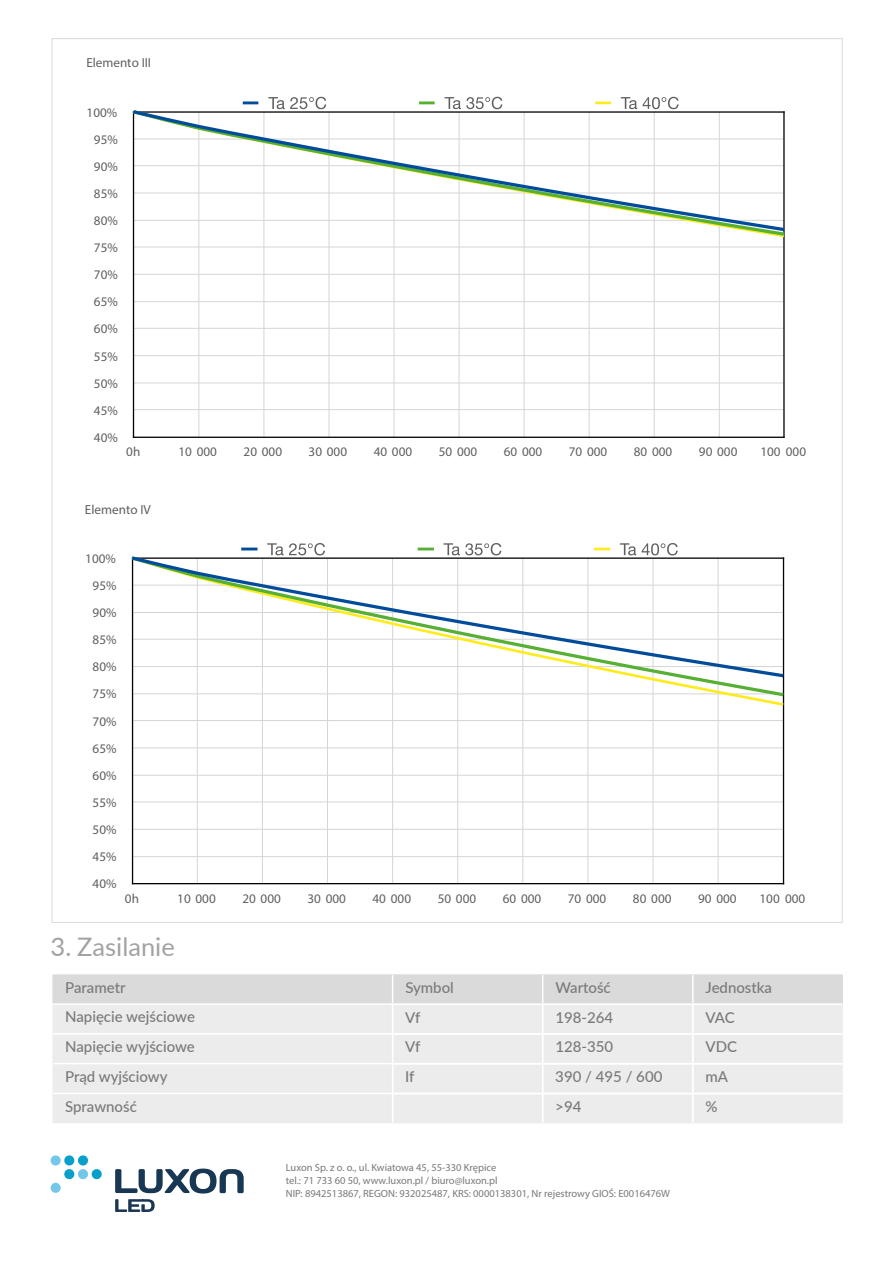
<style>
.page{position:relative;width:893px;height:1263px;background:#fff}
.page>*{position:absolute;margin:0;border:0;box-sizing:border-box;transform-origin:0 0}
.t1{font:25.5px "Lato";color:#a2a2a2}
.t2{font:500 15px/29.7px "Lato";color:#79787b}
.t3{font:13.2px "Helvetica Neue";color:#5f5f5f}
.t4{font:10.5px/12.6px "Myriad Pro";color:#79787b}
</style>
<div class="page">
<hr style="left:133px;top:409px;width:651px;height:1px;background:#d6d5d5">
<hr style="left:133px;top:383px;width:651px;height:1px;background:#d6d5d5">
<hr style="left:133px;top:355px;width:651px;height:1px;background:#d6d5d5">
<hr style="left:133px;top:328px;width:651px;height:1px;background:#d6d5d5">
<hr style="left:133px;top:301px;width:651px;height:1px;background:#d6d5d5">
<hr style="left:133px;top:274px;width:651px;height:1px;background:#d6d5d5">
<hr style="left:133px;top:247px;width:651px;height:1px;background:#d6d5d5">
<hr style="left:199px;top:112px;width:1px;height:325px;background:#d6d5d5">
<hr style="left:264px;top:112px;width:1px;height:325px;background:#d6d5d5">
<hr style="left:329px;top:112px;width:1px;height:325px;background:#d6d5d5">
<hr style="left:394px;top:112px;width:1px;height:325px;background:#d6d5d5">
<hr style="left:459px;top:112px;width:1px;height:325px;background:#d6d5d5">
<hr style="left:524px;top:112px;width:1px;height:325px;background:#d6d5d5">
<hr style="left:589px;top:112px;width:1px;height:325px;background:#d6d5d5">
<hr style="left:654px;top:112px;width:1px;height:325px;background:#d6d5d5">
<hr style="left:719px;top:112px;width:1px;height:325px;background:#d6d5d5">
<hr style="left:783px;top:112px;width:2px;height:325px;background:#020203">
<hr style="left:133px;top:112px;width:1px;height:325px;background:#020203">
<hr style="left:133px;top:437px;width:651px;height:1px;background:#020203">
<svg style="left:132px;top:110px;width:653px;height:121px"></svg>
<hr style="left:243px;top:101px;width:15px;height:3px;background:#004b9a">
<svg style="left:268px;top:97px;width:58px;height:12px"></svg>
<hr style="left:419px;top:101px;width:16px;height:3px;background:#57b033">
<svg style="left:445px;top:97px;width:57px;height:12px"></svg>
<svg style="left:595px;top:102px;width:16px;height:2px"></svg>
<svg style="left:621px;top:97px;width:58px;height:12px"></svg>
<hr style="left:133px;top:856px;width:650px;height:1px;background:#d6d5d5">
<hr style="left:133px;top:829px;width:650px;height:1px;background:#d6d5d5">
<hr style="left:133px;top:802px;width:650px;height:1px;background:#d6d5d5">
<hr style="left:133px;top:775px;width:650px;height:1px;background:#d6d5d5">
<hr style="left:133px;top:747px;width:650px;height:1px;background:#d6d5d5">
<hr style="left:133px;top:720px;width:650px;height:1px;background:#d6d5d5">
<hr style="left:197px;top:558px;width:1px;height:326px;background:#d6d5d5">
<hr style="left:262px;top:558px;width:1px;height:326px;background:#d6d5d5">
<hr style="left:327px;top:558px;width:1px;height:326px;background:#d6d5d5">
<hr style="left:392px;top:558px;width:1px;height:326px;background:#d6d5d5">
<hr style="left:457px;top:558px;width:1px;height:326px;background:#d6d5d5">
<hr style="left:522px;top:558px;width:1px;height:326px;background:#d6d5d5">
<hr style="left:588px;top:558px;width:1px;height:326px;background:#d6d5d5">
<hr style="left:653px;top:558px;width:1px;height:326px;background:#d6d5d5">
<hr style="left:718px;top:558px;width:1px;height:326px;background:#d6d5d5">
<hr style="left:783px;top:558px;width:1px;height:326px;background:#020203">
<hr style="left:132px;top:558px;width:1px;height:326px;background:#020203">
<hr style="left:133px;top:883px;width:650px;height:1px;background:#020203">
<svg style="left:131px;top:678px;width:654px;height:19px"></svg>
<svg style="left:131px;top:556px;width:654px;height:122px"></svg>
<svg style="left:241px;top:548px;width:17px;height:2px"></svg>
<svg style="left:267px;top:543px;width:58px;height:12px"></svg>
<svg style="left:418px;top:548px;width:16px;height:2px"></svg>
<svg style="left:444px;top:543px;width:57px;height:12px"></svg>
<svg style="left:594px;top:548px;width:16px;height:2px"></svg>
<svg style="left:620px;top:543px;width:58px;height:12px"></svg>
<svg style="left:115px;top:1168px;width:129px;height:25px"></svg>
<div style="left:92px;top:1169px;width:10px;height:10px;background:#06a0ca;border-radius:50%"></div>
<div style="left:78px;top:1169px;width:10px;height:10px;background:#73c7e9;border-radius:50%"></div>
<div style="left:64px;top:1169px;width:10px;height:10px;background:#06a0ca;border-radius:50%"></div>
<div style="left:64px;top:1155px;width:10px;height:10px;background:#06a0ca;border-radius:50%"></div>
<div style="left:78px;top:1155px;width:10px;height:10px;background:#06a0ca;border-radius:50%"></div>
<div style="left:51px;top:1155px;width:10px;height:10px;background:#73c7e9;border-radius:50%"></div>
<div style="left:51px;top:1183px;width:10px;height:10px;background:#73c7e9;border-radius:50%"></div>
<svg style="left:115px;top:1199px;width:40px;height:13px"></svg>
<svg style="left:52px;top:974px;width:791px;height:149px"></svg>
<p class="t3" style="left:86px;top:55px;width:66px">Elemento III</p>
<p class="t3" style="left:87px;top:104px;width:32px">100%</p>
<p class="t3" style="left:94px;top:131px;width:25px">95%</p>
<p class="t3" style="left:94px;top:158px;width:25px">90%</p>
<p class="t3" style="left:94px;top:185px;width:25px">85%</p>
<p class="t3" style="left:94px;top:212px;width:25px">80%</p>
<p class="t3" style="left:94px;top:240px;width:25px">75%</p>
<p class="t3" style="left:94px;top:267px;width:25px">70%</p>
<p class="t3" style="left:94px;top:294px;width:25px">65%</p>
<p class="t3" style="left:94px;top:321px;width:25px">60%</p>
<p class="t3" style="left:94px;top:348px;width:25px">55%</p>
<p class="t3" style="left:94px;top:375px;width:25px">50%</p>
<p class="t3" style="left:94px;top:402px;width:25px">45%</p>
<p class="t3" style="left:94px;top:429px;width:25px">40%</p>
<p class="t3" style="left:126px;top:444px;width:16px">0h</p>
<p class="t3" style="left:179px;top:444px;width:40px">10 000</p>
<p class="t3" style="left:244px;top:444px;width:40px">20 000</p>
<p class="t3" style="left:309px;top:444px;width:40px">30 000</p>
<p class="t3" style="left:374px;top:444px;width:40px">40 000</p>
<p class="t3" style="left:439px;top:444px;width:40px">50 000</p>
<p class="t3" style="left:504px;top:444px;width:40px">60 000</p>
<p class="t3" style="left:569px;top:444px;width:40px">70 000</p>
<p class="t3" style="left:634px;top:444px;width:40px">80 000</p>
<p class="t3" style="left:699px;top:444px;width:40px">90 000</p>
<p class="t3" style="left:760px;top:444px;width:47px">100 000</p>
<p class="t3" style="left:85px;top:501px;width:67px">Elemento IV</p>
<p class="t3" style="left:85px;top:550px;width:32px">100%</p>
<p class="t3" style="left:93px;top:577px;width:25px">95%</p>
<p class="t3" style="left:93px;top:604px;width:25px">90%</p>
<p class="t3" style="left:93px;top:632px;width:25px">85%</p>
<p class="t3" style="left:93px;top:659px;width:25px">80%</p>
<p class="t3" style="left:93px;top:686px;width:25px">75%</p>
<p class="t3" style="left:93px;top:713px;width:25px">70%</p>
<p class="t3" style="left:93px;top:740px;width:25px">65%</p>
<p class="t3" style="left:93px;top:767px;width:25px">60%</p>
<p class="t3" style="left:93px;top:794px;width:25px">55%</p>
<p class="t3" style="left:93px;top:821px;width:25px">50%</p>
<p class="t3" style="left:93px;top:849px;width:25px">45%</p>
<p class="t3" style="left:93px;top:876px;width:25px">40%</p>
<p class="t3" style="left:125px;top:890px;width:16px">0h</p>
<p class="t3" style="left:177px;top:890px;width:40px">10 000</p>
<p class="t3" style="left:242px;top:890px;width:40px">20 000</p>
<p class="t3" style="left:307px;top:890px;width:40px">30 000</p>
<p class="t3" style="left:373px;top:890px;width:40px">40 000</p>
<p class="t3" style="left:438px;top:890px;width:40px">50 000</p>
<p class="t3" style="left:503px;top:890px;width:40px">60 000</p>
<p class="t3" style="left:568px;top:890px;width:40px">70 000</p>
<p class="t3" style="left:633px;top:890px;width:40px">80 000</p>
<p class="t3" style="left:698px;top:890px;width:40px">90 000</p>
<p class="t3" style="left:759px;top:890px;width:47px">100 000</p>
<h1 class="t1" style="left:51px;top:929px;width:126px">3. Zasilanie</h1>
<p class="t2" style="left:65px;top:972px;width:62px">Parametr</p>
<p class="t2" style="left:405px;top:972px;width:50px">Symbol</p>
<p class="t2" style="left:555px;top:972px;width:57px">Wartość</p>
<p class="t2" style="left:706px;top:972px;width:68px">Jednostka</p>
<p class="t2" style="left:65px;top:1001px;width:131px">Napięcie wejściowe<br>Napięcie wyjściowe<br>Prąd wyjściowy<br>Sprawność</p>
<p class="t2" style="left:405px;top:1002px;width:17px">Vf</p>
<p class="t2" style="left:555px;top:1002px;width:59px">198-264</p>
<p class="t2" style="left:705px;top:1002px;width:31px">VAC</p>
<p class="t2" style="left:405px;top:1031px;width:17px">Vf</p>
<p class="t2" style="left:555px;top:1031px;width:59px">128-350</p>
<p class="t2" style="left:705px;top:1031px;width:33px">VDC</p>
<p class="t2" style="left:405px;top:1061px;width:11px">If</p>
<p class="t2" style="left:555px;top:1061px;width:109px">390 / 495 / 600</p>
<p class="t2" style="left:705px;top:1061px;width:24px">mA</p>
<p class="t2" style="left:555px;top:1091px;width:28px">&gt;94</p>
<p class="t2" style="left:705px;top:1091px;width:14px">%</p>
<p class="t4" style="left:286px;top:1161px;width:386px">Luxon Sp. z o. o., ul. Kwiatowa 45, 55-330 Krępice<br>tel.: 71 733 60 50, www.luxon.pl / biuro@luxon.pl<br>NIP: 8942513867, REGON: 932025487, KRS: 0000138301, Nr rejestrowy GIOŚ: E0016476W</p>
</div>
